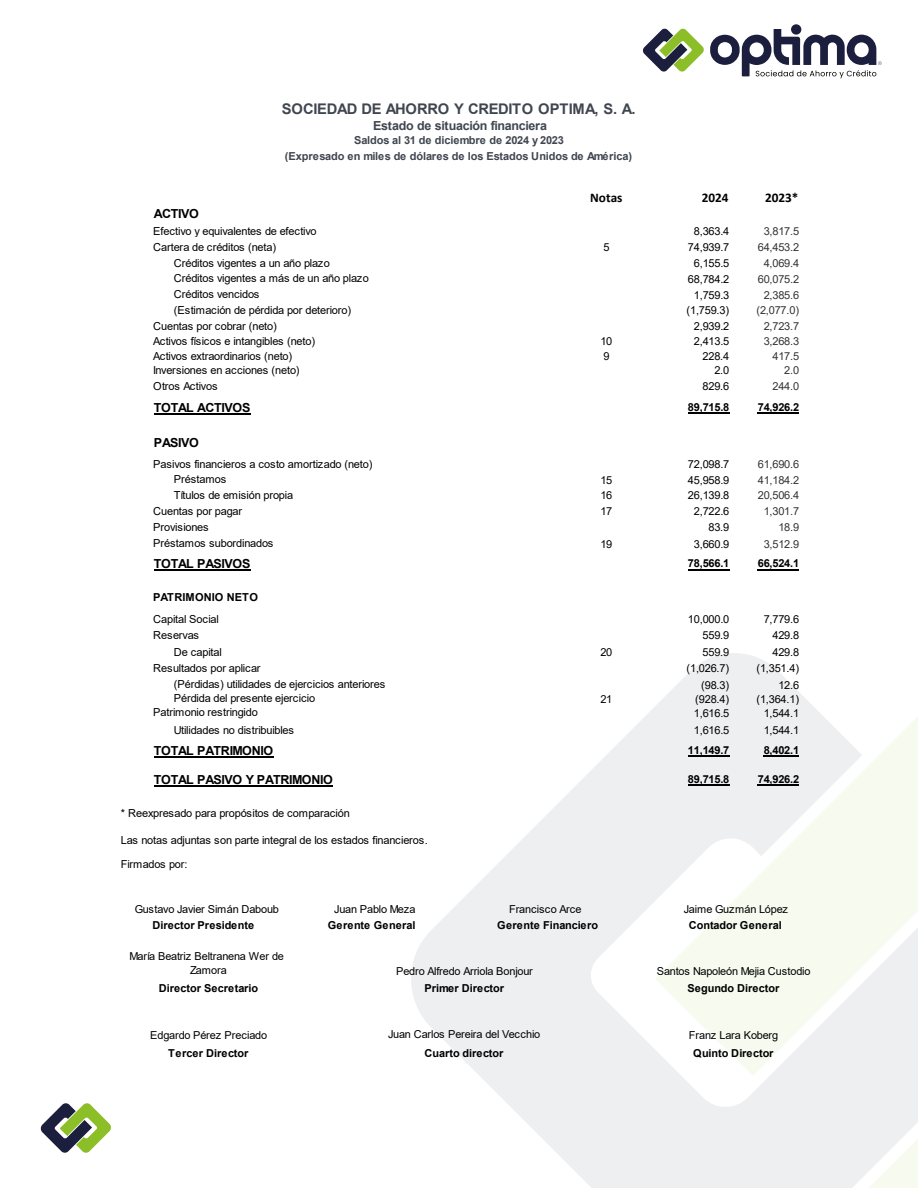
<style>
.page{position:relative;width:918px;height:1188px;background:#fff}
.page>*{position:absolute;margin:0;border:0;box-sizing:border-box;transform-origin:0 0}
.t1{font:700 14.7px "Arial";letter-spacing:-.02em;color:#404650}
.t2{font:700 13.2px "Calibri";letter-spacing:-.005em;color:#000}
.t3{font:700 12.45px "Arial";letter-spacing:-.02em;color:#000}
.t4{font:700 12.45px "Arial";letter-spacing:-.025em;color:#404650}
.t5{font:10.95px/16.2px "Arial";letter-spacing:-.02em;color:#000}
.t6{font:700 10.95px "Arial";letter-spacing:-.01em;color:#000}
.t7{font:10.95px "Arial";letter-spacing:-.02em;color:#333}
.t8{font:700 10.95px/16.2px "Arial";letter-spacing:-.01em;color:#404650;text-align:center}
.t9{font:700 10.95px "Arial";letter-spacing:.01em;color:#000}
.t10{font:700 10.95px "Arial";letter-spacing:.015em;color:#000}
.t11{font:10.95px "Arial";color:#000}
</style>
<div class="page">
<svg style="left:411px;top:653px;width:507px;height:535px"></svg>
<svg style="left:40px;top:1103px;width:71px;height:50px"></svg>
<div style="left:791px;top:24px;width:10px;height:11px;background:#1c1e3d;border-radius:50%"></div>
<svg style="left:643px;top:28px;width:61px;height:44px"></svg>
<svg style="left:710px;top:29px;width:172px;height:49px"></svg>
<hr style="left:688px;top:413px;width:41px;height:1px;background:#000">
<hr style="left:758px;top:413px;width:41px;height:1px;background:#000">
<hr style="left:688px;top:569px;width:41px;height:1px;background:#000">
<hr style="left:758px;top:569px;width:41px;height:1px;background:#000">
<hr style="left:688px;top:755px;width:41px;height:2px;background:#000">
<hr style="left:764px;top:755px;width:35px;height:2px;background:#000">
<hr style="left:688px;top:785px;width:41px;height:1px;background:#000">
<hr style="left:758px;top:785px;width:41px;height:1px;background:#000">
<hr style="left:154px;top:756px;width:119px;height:2px;background:#000">
<hr style="left:154px;top:785px;width:179px;height:2px;background:#000">
<hr style="left:154px;top:570px;width:96px;height:1px;background:#000">
<hr style="left:154px;top:413px;width:96px;height:2px;background:#000">
<h1 class="t1" style="left:282px;top:99px;width:355px">SOCIEDAD DE AHORRO Y CREDITO OPTIMA, S. A.</h1>
<p class="t4" style="left:373px;top:117px;width:175px">Estado de situación financiera</p>
<p class="t8" style="left:285px;top:132px;width:349px">Saldos al 31 de diciembre de 2024 y 2023<br>(Expresado en miles de dólares de los Estados Unidos de América)</p>
<p class="t2" style="left:590px;top:188px;width:34px">Notas</p>
<p class="t2" style="left:702px;top:188px;width:28px">2024</p>
<p class="t2" style="left:765px;top:188px;width:35px">2023*</p>
<p class="t7" style="left:764px;top:224px;width:37px">3,817.5</p>
<p class="t5" style="left:603px;top:239px;width:8px">5</p>
<p class="t5" style="left:688px;top:239px;width:43px">74,939.7</p>
<p class="t7" style="left:758px;top:239px;width:43px">64,453.2</p>
<p class="t5" style="left:694px;top:255px;width:37px">6,155.5</p>
<p class="t7" style="left:764px;top:256px;width:37px">4,069.4</p>
<p class="t5" style="left:688px;top:271px;width:43px">68,784.2</p>
<p class="t7" style="left:758px;top:271px;width:43px">60,075.2</p>
<p class="t5" style="left:694px;top:287px;width:37px">1,759.3</p>
<p class="t7" style="left:764px;top:288px;width:37px">2,385.6</p>
<p class="t5" style="left:686px;top:302px;width:44px">(1,759.3)</p>
<p class="t7" style="left:756px;top:303px;width:44px">(2,077.0)</p>
<p class="t5" style="left:694px;top:318px;width:37px">2,939.2</p>
<p class="t7" style="left:764px;top:318px;width:37px">2,723.7</p>
<p class="t5" style="left:600px;top:333px;width:14px">10</p>
<p class="t5" style="left:694px;top:333px;width:37px">2,413.5</p>
<p class="t7" style="left:764px;top:334px;width:37px">3,268.3</p>
<p class="t5" style="left:603px;top:348px;width:8px">9</p>
<p class="t5" style="left:703px;top:348px;width:28px">228.4</p>
<p class="t7" style="left:773px;top:348px;width:28px">417.5</p>
<p class="t5" style="left:714px;top:362px;width:16px">2.0</p>
<p class="t7" style="left:784px;top:362px;width:16px">2.0</p>
<p class="t5" style="left:703px;top:378px;width:28px">829.6</p>
<p class="t7" style="left:773px;top:379px;width:28px">244.0</p>
<p class="t6" style="left:688px;top:400px;width:43px">89,715.8</p>
<p class="t6" style="left:758px;top:400px;width:43px">74,926.2</p>
<p class="t3" style="left:154px;top:204px;width:47px">ACTIVO</p>
<p class="t5" style="left:153px;top:223px;width:165px">Efectivo y equivalentes de efectivo</p>
<p class="t5" style="left:694px;top:223px;width:37px">8,363.4</p>
<p class="t5" style="left:174px;top:238px;width:158px;line-height:16.8px;text-indent:-21px">Cartera de créditos (neta)<br>Créditos vigentes a un año plazo</p>
<p class="t5" style="left:174px;top:270px;width:197px">Créditos vigentes a más de un año plazo</p>
<p class="t5" style="left:174px;top:286px;width:87px">Créditos vencidos</p>
<p class="t5" style="left:174px;top:302px;width:179px">(Estimación de pérdida por deterioro)</p>
<p class="t5" style="left:153px;top:318px;width:125px">Cuentas por cobrar (neto)</p>
<p class="t5" style="left:153px;top:334px;width:163px;line-height:14.2px">Activos físicos e intangibles (neto)<br>Activos extraordinarios (neto)<br>Inversiones en acciones (neto)</p>
<p class="t5" style="left:153px;top:378px;width:66px">Otros Activos</p>
<p class="t3" style="left:154px;top:399px;width:98px">TOTAL ACTIVOS</p>
<p class="t3" style="left:154px;top:434px;width:47px">PASIVO</p>
<p class="t5" style="left:153px;top:456px;width:221px">Pasivos financieros a costo amortizado (neto)</p>
<p class="t5" style="left:174px;top:471px;width:54px">Préstamos</p>
<p class="t5" style="left:174px;top:487px;width:121px">Títulos de emisión propia</p>
<p class="t5" style="left:153px;top:503px;width:91px">Cuentas por pagar</p>
<p class="t5" style="left:153px;top:519px;width:122px">Provisiones<br>Préstamos subordinados</p>
<p class="t3" style="left:154px;top:555px;width:98px">TOTAL PASIVOS</p>
<p class="t9" style="left:153px;top:589px;width:106px">PATRIMONIO NETO</p>
<p class="t5" style="left:153px;top:611px;width:67px">Capital Social<br>Reservas</p>
<p class="t5" style="left:174px;top:644px;width:50px">De capital</p>
<p class="t5" style="left:153px;top:660px;width:109px">Resultados por aplicar</p>
<p class="t5" style="left:174px;top:677px;width:213px;line-height:14.7px">(Pérdidas) utilidades de ejercicios anteriores<br>Pérdida del presente ejercicio</p>
<p class="t5" style="left:174px;top:722px;width:122px">Utilidades no distribuibles</p>
<p class="t3" style="left:154px;top:741px;width:121px">TOTAL PATRIMONIO</p>
<p class="t3" style="left:154px;top:771px;width:180px">TOTAL PASIVO Y PATRIMONIO</p>
<p class="t5" style="left:153px;top:704px;width:106px">Patrimonio restringido</p>
<p class="t5" style="left:121px;top:805px;width:231px">* Reexpresado para propósitos de comparación</p>
<p class="t5" style="left:121px;top:832px;width:308px">Las notas adjuntas son parte integral de los estados financieros.</p>
<p class="t5" style="left:121px;top:856px;width:68px">Firmados por:</p>
<p class="t5" style="left:688px;top:456px;width:43px">72,098.7</p>
<p class="t7" style="left:758px;top:457px;width:43px">61,690.6</p>
<p class="t5" style="left:600px;top:472px;width:14px">15</p>
<p class="t5" style="left:688px;top:472px;width:43px">45,958.9</p>
<p class="t7" style="left:758px;top:472px;width:43px">41,184.2</p>
<p class="t5" style="left:600px;top:487px;width:14px">16</p>
<p class="t5" style="left:688px;top:487px;width:43px">26,139.8</p>
<p class="t7" style="left:758px;top:488px;width:43px">20,506.4</p>
<p class="t5" style="left:600px;top:503px;width:14px">17</p>
<p class="t5" style="left:694px;top:503px;width:37px">2,722.6</p>
<p class="t7" style="left:764px;top:504px;width:37px">1,301.7</p>
<p class="t5" style="left:709px;top:519px;width:22px">83.9</p>
<p class="t7" style="left:778px;top:519px;width:22px">18.9</p>
<p class="t5" style="left:600px;top:536px;width:14px">19</p>
<p class="t5" style="left:694px;top:536px;width:37px">3,660.9</p>
<p class="t7" style="left:764px;top:536px;width:37px">3,512.9</p>
<p class="t6" style="left:688px;top:556px;width:43px">78,566.1</p>
<p class="t6" style="left:758px;top:556px;width:43px">66,524.1</p>
<p class="t5" style="left:688px;top:611px;width:43px">10,000.0</p>
<p class="t5" style="left:764px;top:611px;width:37px">7,779.6</p>
<p class="t5" style="left:703px;top:627px;width:28px">559.9</p>
<p class="t5" style="left:773px;top:627px;width:28px">429.8</p>
<p class="t5" style="left:600px;top:644px;width:14px">20</p>
<p class="t5" style="left:703px;top:644px;width:28px">559.9</p>
<p class="t5" style="left:773px;top:644px;width:28px">429.8</p>
<p class="t5" style="left:686px;top:660px;width:44px">(1,026.7)</p>
<p class="t5" style="left:756px;top:660px;width:44px">(1,351.4)</p>
<p class="t5" style="left:701px;top:677px;width:29px">(98.3)</p>
<p class="t5" style="left:778px;top:677px;width:22px">12.6</p>
<p class="t5" style="left:600px;top:691px;width:14px">21</p>
<p class="t5" style="left:695px;top:691px;width:35px">(928.4)</p>
<p class="t5" style="left:756px;top:691px;width:44px">(1,364.1)</p>
<p class="t5" style="left:694px;top:705px;width:37px">1,616.5</p>
<p class="t5" style="left:764px;top:705px;width:37px">1,544.1</p>
<p class="t5" style="left:694px;top:722px;width:37px">1,616.5</p>
<p class="t5" style="left:764px;top:722px;width:37px">1,544.1</p>
<p class="t6" style="left:688px;top:742px;width:43px">11,149.7</p>
<p class="t6" style="left:764px;top:742px;width:37px">8,402.1</p>
<p class="t6" style="left:688px;top:772px;width:43px">89,715.8</p>
<p class="t6" style="left:758px;top:772px;width:43px">74,926.2</p>
<p class="t5" style="left:135px;top:901px;width:146px">Gustavo Javier Simán Daboub</p>
<p class="t5" style="left:334px;top:901px;width:83px">Juan Pablo Meza</p>
<p class="t11" style="left:509px;top:901px;width:74px">Francisco Arce</p>
<p class="t5" style="left:684px;top:901px;width:106px">Jaime Guzmán López</p>
<p class="t6" style="left:152px;top:918px;width:103px">Director Presidente</p>
<p class="t10" style="left:328px;top:918px;width:89px">Gerente General</p>
<p class="t6" style="left:497px;top:918px;width:102px">Gerente Financiero</p>
<p class="t6" style="left:689px;top:918px;width:94px">Contador General</p>
<p class="t5" style="left:130px;top:949px;width:156px;line-height:13.8px;text-align:center">María Beatriz Beltranena Wer de<br>Zamora</p>
<p class="t5" style="left:396px;top:963px;width:138px">Pedro Alfredo Arriola Bonjour</p>
<p class="t6" style="left:159px;top:980px;width:101px">Director Secretario</p>
<p class="t6" style="left:425px;top:980px;width:81px">Primer Director</p>
<p class="t5" style="left:150px;top:1027px;width:118px">Edgardo Pérez Preciado</p>
<p class="t9" style="left:168px;top:1045px;width:82px">Tercer Director</p>
<p class="t5" style="left:388px;top:1026px;width:154px">Juan Carlos Pereira del Vecchio</p>
<p class="t6" style="left:425px;top:1045px;width:80px">Cuarto director</p>
<p class="t5" style="left:657px;top:963px;width:155px">Santos Napoleón Mejia Custodio</p>
<p class="t6" style="left:687px;top:980px;width:93px">Segundo Director</p>
<p class="t5" style="left:689px;top:1027px;width:91px">Franz Lara Koberg</p>
<p class="t6" style="left:693px;top:1045px;width:82px">Quinto Director</p>
</div>
